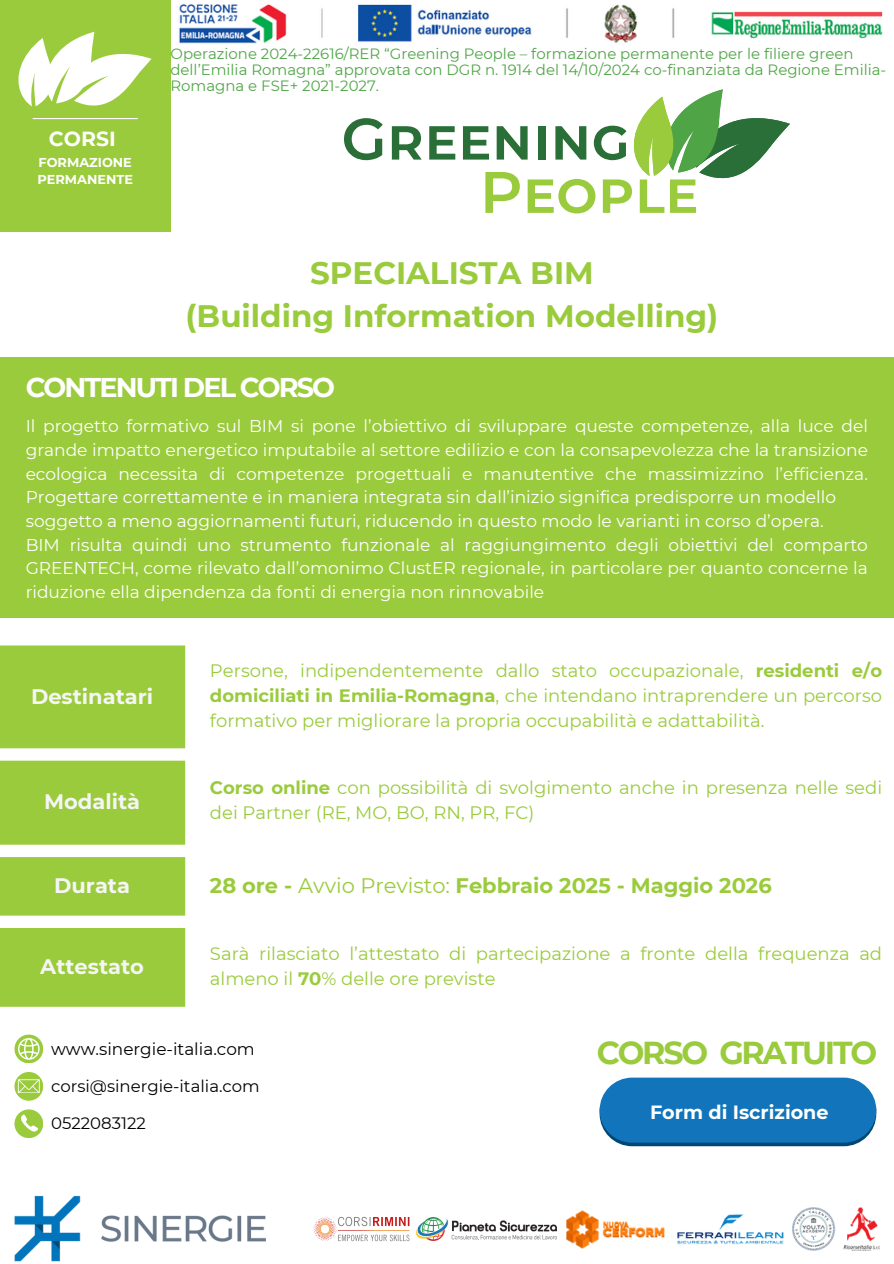
<style>
.page{position:relative;width:894px;height:1264px;background:#fff}
.page>*{position:absolute;margin:0;border:0;box-sizing:border-box;transform-origin:0 0}
.t1{font:700 31.65px "Montserrat";letter-spacing:-.07em;color:#9acb3c}
.t2{font:700 31.05px/42.8px "Montserrat";color:#9acb3c;text-align:center}
.t3{font:700 27.15px "Montserrat";letter-spacing:-.07em;color:#fff}
.t4{font:700 21px "Montserrat";color:#9acb3c}
.t5{font:700 21px "Montserrat";color:#f5f5f5}
.t6{font:700 20.4px "Montserrat";color:#fff}
.t7{font:700 19.05px "Montserrat";color:#fff}
.t8{font:18px/24.8px "Montserrat";color:#9acb3c}
.t9{font:16.95px/23.7px "Montserrat";color:#fff}
.t10{font:16.8px "Montserrat";color:#000}
.t11{font:16.5px "Montserrat";color:#000}
.t12{font:14.85px/16.2px "Montserrat";color:#4fa546}
.t13{font:700 12.9px/17.1px "Montserrat";color:#fff}
.s1{font-weight:700}
.s2{font-weight:400}
</style>
<div class="page">
<div style="left:0;top:357px;width:893px;height:260px;background:#9acb3c"></div>
<img style="left:179px;top:4px;width:704px;height:40px">
<svg style="left:392px;top:126px;width:29px;height:34px"></svg>
<svg style="left:429px;top:126px;width:26px;height:34px"></svg>
<svg style="left:344px;top:118px;width:38px;height:42px"></svg>
<svg style="left:463px;top:89px;width:326px;height:124px"></svg>
<div style="left:0;top:0;width:170px;height:232px;background:#9acb3c"></div>
<hr style="left:33px;top:118px;width:105px;height:1px;background:#fff">
<svg style="left:18px;top:32px;width:133px;height:75px"></svg>
<div style="left:14px;top:1109px;width:29px;height:29px;background:#9acb3c;border-radius:50%"></div>
<svg style="left:21px;top:1114px;width:17px;height:18px"></svg>
<svg style="left:14px;top:1071px;width:29px;height:29px"></svg>
<svg style="left:18px;top:1079px;width:21px;height:13px"></svg>
<svg style="left:14px;top:1034px;width:29px;height:29px"></svg>
<svg style="left:18px;top:1038px;width:21px;height:21px"></svg>
<svg style="left:599px;top:1115px;width:277px;height:31px"></svg>
<div style="left:599px;top:1077px;width:277px;height:65px;background:#1275bb;border-radius:33px"></div>
<svg style="left:0;top:645px;width:185px;height:361px;background:#a4d050"></svg>
<img style="left:14px;top:1195px;width:252px;height:66px">
<img style="left:416px;top:1217px;width:140px;height:23px">
<img style="left:313px;top:1216px;width:97px;height:26px">
<img style="left:566px;top:1210px;width:99px;height:39px">
<img style="left:677px;top:1214px;width:107px;height:30px">
<img style="left:792px;top:1207px;width:87px;height:43px">
<p class="t6" style="left:49px;top:127px;width:68px">CORSI</p>
<p class="t13" style="left:37px;top:154px;width:97px">FORMAZIONE<br>PERMANENTE</p>
<p class="t12" style="left:170px;top:46px;width:717px">Operazione 2024-22616/RER “Greening People – formazione permanente per le filiere green dell’Emilia Romagna” approvata con DGR n. 1914 del 14/10/2024 co-finanziata da Regione Emilia-<br>Romagna e FSE+ 2021-2027.</p>
<p class="t2" style="left:185px;top:252px;width:534px">SPECIALISTA BIM<br>(Building Information Modelling)</p>
<p class="t3" style="left:26px;top:370px;width:311px">CONTENUTI DEL CORSO</p>
<h4 class="t9" style="left:26px;top:414px;width:843px">Il progetto formativo sul BIM si pone l’obiettivo di sviluppare queste competenze, alla luce del grande impatto energetico imputabile al settore edilizio e con la consapevolezza che la transizione ecologica necessita di competenze progettuali e manutentive che massimizzino l’efficienza.<br>Progettare correttamente e in maniera integrata sin dall’inizio significa predisporre un modello soggetto a meno aggiornamenti futuri, riducendo in questo modo le varianti in corso d’opera.<br>BIM risulta quindi uno strumento funzionale al raggiungimento degli obiettivi del comparto GREENTECH, come rilevato dall’omonimo ClustER regionale, in particolare per quanto concerne la riduzione ella dipendenza da fonti di energia non rinnovabile</h4>
<p class="t5" style="left:31px;top:683px;width:124px">Destinatari</p>
<p class="t5" style="left:44px;top:788px;width:97px">Modalità</p>
<p class="t8" style="left:210px;top:658px;width:673px;text-align:justify">Persone, indipendentemente dallo stato occupazionale, <span class="s1">residenti e/o domiciliati in Emilia-Romagna</span>, che intendano intraprendere un percorso formativo per migliorare la propria occupabilità e adattabilità.</p>
<p class="t8" style="left:210px;top:775px;width:673px"><span class="s1">Corso online</span> con possibilità di svolgimento anche in presenza nelle sedi dei Partner (RE, MO, BO, RN, PR, FC)</p>
<p class="t5" style="left:54px;top:872px;width:77px">Durata</p>
<p class="t4" style="left:210px;top:872px;width:563px">28 ore - <span class="s2">Avvio Previsto:</span> Febbraio 2025 - Maggio 2026</p>
<p class="t5" style="left:40px;top:953px;width:105px">Attestato</p>
<p class="t8" style="left:210px;top:940px;width:673px;line-height:25.8px">Sarà rilasciato l’attestato di partecipazione a fronte della frequenza ad almeno il <span class="s1">70</span>% delle ore previste</p>
<h3 class="t10" style="left:51px;top:1038px;width:205px">www.sinergie-italia.com</h3>
<h2 class="t11" style="left:51px;top:1075px;width:210px">corsi@sinergie-italia.com</h2>
<p class="t11" style="left:51px;top:1113px;width:96px">0522083122</p>
<p class="t1" style="left:596px;top:1033px;width:282px">CORSO GRATUITO</p>
<h6 class="t7" style="left:649px;top:1100px;width:180px">Form di Iscrizione</h6>
</div>
